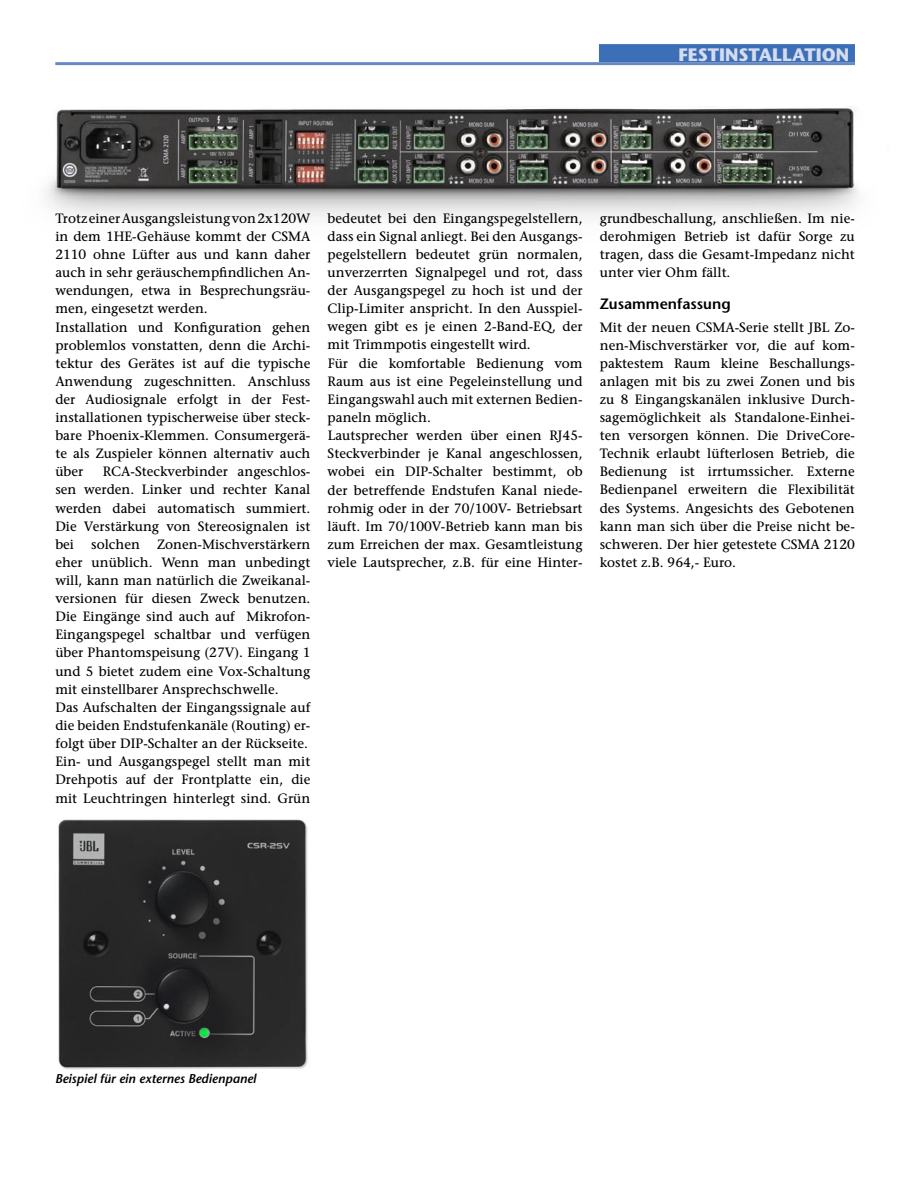
<style>
.page{position:relative;width:906px;height:1191px;background:#fff}
.page>*{position:absolute;margin:0;border:0;box-sizing:border-box;transform-origin:0 0}
.X_Inhalt_Head{font:700 18px "Stone Sans";color:#d6dcef}
.Zwischentitel{font:600 15px "Stone Sans";color:#000}
.X_Fluss{font:13.5px/18.1px "ITC Stone Serif A";color:#000;text-align:justify}
.Bildlegende{font:italic 600 12.75px "Stone Sans";color:#000}
.s1{color:#3c6fb5}
</style>
<div class="page">
<img style="left:46px;top:106px;width:812px;height:112px">
<img style="left:58px;top:819px;width:250px;height:250px">
<div style="left:599px;top:44px;width:256px;height:18px;background:#3c6fb5"></div>
<hr style="left:55px;top:62px;width:800px;height:3px;background:#678ac5">
<p class="X_Inhalt_Head" style="left:678px;top:44px;width:178px">FESTINSTALLATION<span class="s1">.</span></p>
<p class="X_Fluss" style="left:55px;top:209px;width:256px">Trotz einer Ausgangsleistung von 2x120W in dem 1HE-Gehäuse kommt der CSMA 2110 ohne Lüfter aus und kann daher auch in sehr geräuschempfindlichen An&shy;wendungen, etwa in Besprechungsräu&shy;men, eingesetzt werden.</p>
<p class="X_Fluss" style="left:55px;top:318px;width:256px">Installation und Konfiguration gehen problemlos vonstatten, denn die Archi&shy;tektur des Gerätes ist auf die typische Anwendung zugeschnitten. Anschluss der Audiosignale erfolgt in der Fest&shy;installationen typischerweise über steck&shy;bare Phoenix-Klemmen. Consumergerä&shy;te als Zuspieler können alternativ auch über</p>
<p class="X_Fluss" style="left:55px;top:462px;width:256px;text-indent:47px">RCA-Steckverbinder angeschlos&shy;sen werden. Linker und rechter Kanal werden dabei automatisch summiert.<br>Die Verstärkung von Stereosignalen ist bei</p>
<p class="X_Fluss" style="left:55px;top:535px;width:256px;text-indent:102px">Zonen-Mischverstärkern eher unüblich. Wenn man unbedingt will, kann man natürlich die Zweikanal&shy;versionen für diesen Zweck benutzen.</p>
<p class="X_Fluss" style="left:55px;top:607px;width:256px">Die Eingänge sind auch auf Mikrofon-Eingangspegel schaltbar und verfügen über Phantomspeisung (27V). Eingang 1 und 5 bietet zudem eine Vox-Schaltung mit einstellbarer Ansprechschwelle.</p>
<p class="X_Fluss" style="left:55px;top:698px;width:256px">Das Aufschalten der Eingangssignale auf die beiden Endstufenkanäle (Routing) er&shy;folgt über DIP-Schalter an der Rückseite.</p>
<p class="X_Fluss" style="left:55px;top:752px;width:256px">Ein- und Ausgangspegel stellt man mit Drehpotis auf der Frontplatte ein, die mit Leuchtringen hinterlegt sind. Grün</p>
<p class="X_Fluss" style="left:91px;top:535px;width:50px">solchen</p>
<p class="X_Fluss" style="left:327px;top:209px;width:257px">bedeutet bei den Eingangspegelstellern, dass ein Signal anliegt. Bei den Ausgangs&shy;pegelstellern bedeutet grün normalen, unverzerrten Signalpegel und rot, dass der Ausgangspegel zu hoch ist und der Clip-Limiter anspricht. In den Ausspiel&shy;wegen gibt es je einen 2-Band-EQ, der mit Trimmpotis eingestellt wird.</p>
<p class="X_Fluss" style="left:327px;top:354px;width:256px">Für die komfortable Bedienung vom Raum aus ist eine Pegeleinstellung und Eingangswahl auch mit externen Bedien&shy;paneln möglich.</p>
<p class="X_Fluss" style="left:327px;top:426px;width:256px">Lautsprecher werden über einen RJ45- Steckverbinder je Kanal angeschlossen, wobei ein DIP-Schalter bestimmt, ob der betreffende Endstufen Kanal niede&shy;rohmig oder in der 70/100V- Betriebsart läuft. Im 70/100V-Betrieb kann man bis zum Erreichen der max. Gesamtleistung viele Lautsprecher, z.B. für eine Hinter-</p>
<p class="X_Fluss" style="left:600px;top:209px;width:256px">grundbeschallung, anschließen. Im nie&shy;derohmigen Betrieb ist dafür Sorge zu tragen, dass die Gesamt-Impedanz nicht unter vier Ohm fällt.</p>
<p class="Zwischentitel" style="left:600px;top:295px;width:133px">Zusammenfassung</p>
<p class="X_Fluss" style="left:600px;top:318px;width:256px">Mit der neuen CSMA-Serie stellt JBL Zo&shy;nen-Mischverstärker vor, die auf kom&shy;paktestem Raum kleine Beschallungs&shy;anlagen mit bis zu zwei Zonen und bis zu 8 Eingangskanälen inklusive Durch&shy;sagemöglichkeit als Standalone-Einhei&shy;ten versorgen können. Die DriveCore-Technik erlaubt lüfterlosen Betrieb, die Bedienung ist irrtumssicher. Externe Bedienpanel erweitern die Flexibilität des Systems. Angesichts des Gebotenen kann man sich über die Preise nicht be&shy;schweren. Der hier getestete CSMA 2120 kostet z.B. 964,- Euro.</p>
<p class="Bildlegende" style="left:55px;top:1071px;width:202px">Beispiel für ein externes Bedienpanel</p>
</div>
